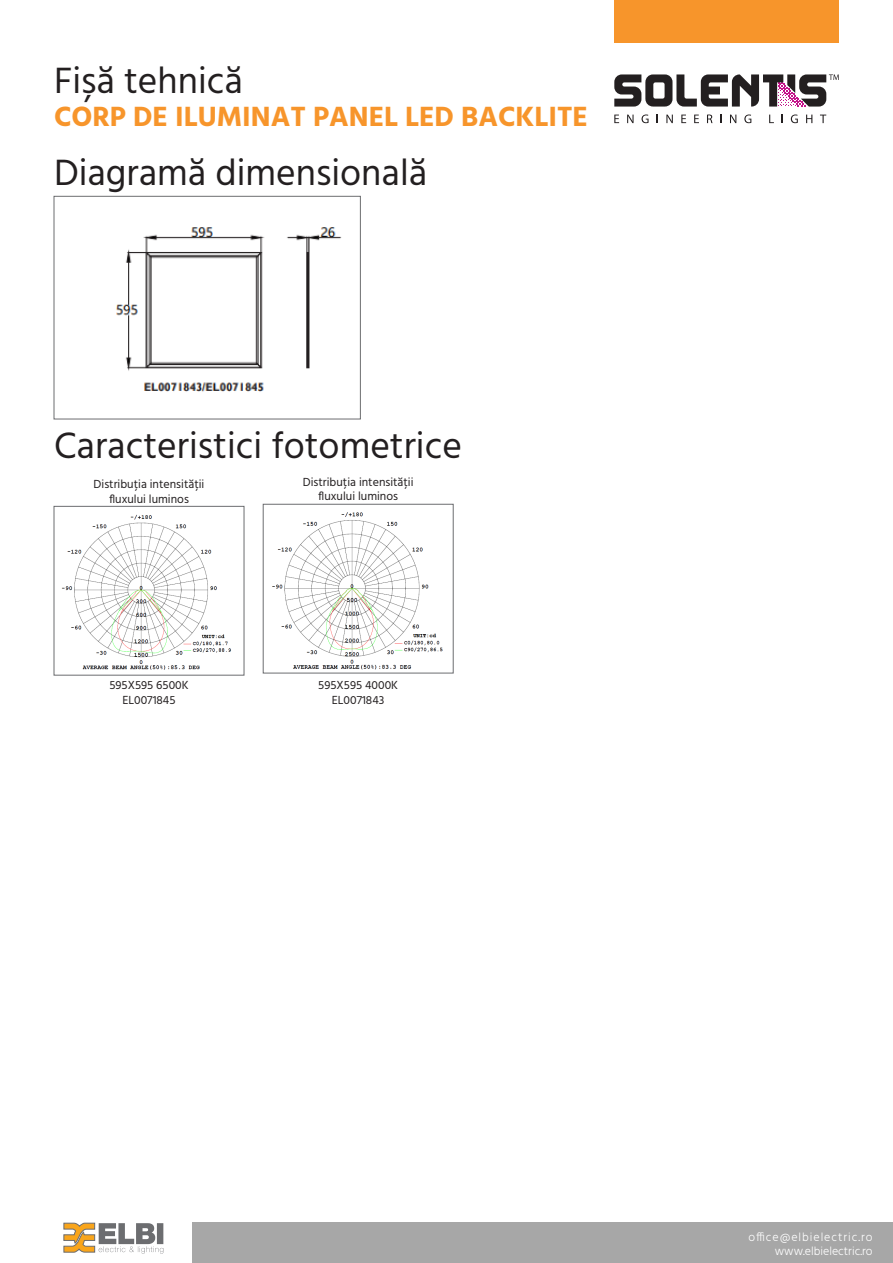
<style>
.page{position:relative;width:893px;height:1263px;background:#fff}
.page>*{position:absolute;margin:0;border:0;box-sizing:border-box;transform-origin:0 0}
.t1{font:37.5px "Hind";color:#231f20}
.t2{font:700 28.5px "Hind";color:#f7952b}
.t3{font:12px "Hind";color:#231f20}
.Titlu{font:300 12px/13.5px "Hind";letter-spacing:.04em;color:#fff;text-align:right}
</style>
<div class="page">
<div style="left:192px;top:1223px;width:701px;height:40px;background:#a7a7a7"></div>
<svg style="left:614px;top:115px;width:5px;height:8px"></svg>
<svg style="left:627px;top:115px;width:6px;height:8px"></svg>
<svg style="left:641px;top:114px;width:8px;height:9px"></svg>
<svg style="left:666px;top:115px;width:7px;height:8px"></svg>
<svg style="left:681px;top:115px;width:5px;height:8px"></svg>
<svg style="left:694px;top:115px;width:5px;height:8px"></svg>
<svg style="left:707px;top:115px;width:5px;height:8px"></svg>
<svg style="left:730px;top:115px;width:6px;height:8px"></svg>
<svg style="left:744px;top:114px;width:7px;height:9px"></svg>
<svg style="left:769px;top:115px;width:5px;height:8px"></svg>
<svg style="left:791px;top:114px;width:7px;height:9px"></svg>
<svg style="left:806px;top:115px;width:6px;height:8px"></svg>
<svg style="left:820px;top:115px;width:6px;height:8px"></svg>
<svg style="left:614px;top:74px;width:225px;height:33px"></svg>
<div style="left:614px;top:0;width:225px;height:43px;background:#f7952b"></div>
<svg style="left:63px;top:1223px;width:100px;height:30px"></svg>
<img style="left:116px;top:227px;width:226px;height:165px">
<div style="left:54px;top:196px;width:307px;height:223px;border:1px solid #6c6d70"></div>
<img style="left:61px;top:514px;width:170px;height:156px">
<img style="left:272px;top:512px;width:171px;height:158px">
<div style="left:263px;top:504px;width:190px;height:169px;border:1px solid #6c6d70"></div>
<p class="t1" style="left:54px;top:56px;width:190px">Fișă tehnică</p>
<p class="t2" style="left:54px;top:100px;width:536px">CORP DE ILUMINAT PANEL LED BACKLITE</p>
<p class="t1" style="left:54px;top:147px;width:375px">Diagramă dimensională</p>
<p class="t1" style="left:54px;top:421px;width:409px">Caracteristici fotometrice</p>
<p class="t3" style="left:94px;top:476px;width:112px">Distribuția intensității</p>
<p class="t3" style="left:109px;top:491px;width:81px">fluxului luminos</p>
<p class="t3" style="left:303px;top:474px;width:112px">Distribuția intensității</p>
<p class="t3" style="left:318px;top:488px;width:81px">fluxului luminos</p>
<p class="t3" style="left:109px;top:677px;width:81px">595X595 6500K</p>
<p class="t3" style="left:122px;top:692px;width:55px">EL0071845</p>
<p class="t3" style="left:318px;top:677px;width:81px">595X595 4000K</p>
<p class="t3" style="left:332px;top:692px;width:54px">EL0071843</p>
<p class="Titlu" style="left:748px;top:1231px;width:126px">office@elbielectric.ro www.elbielectric.ro</p>
</div>
